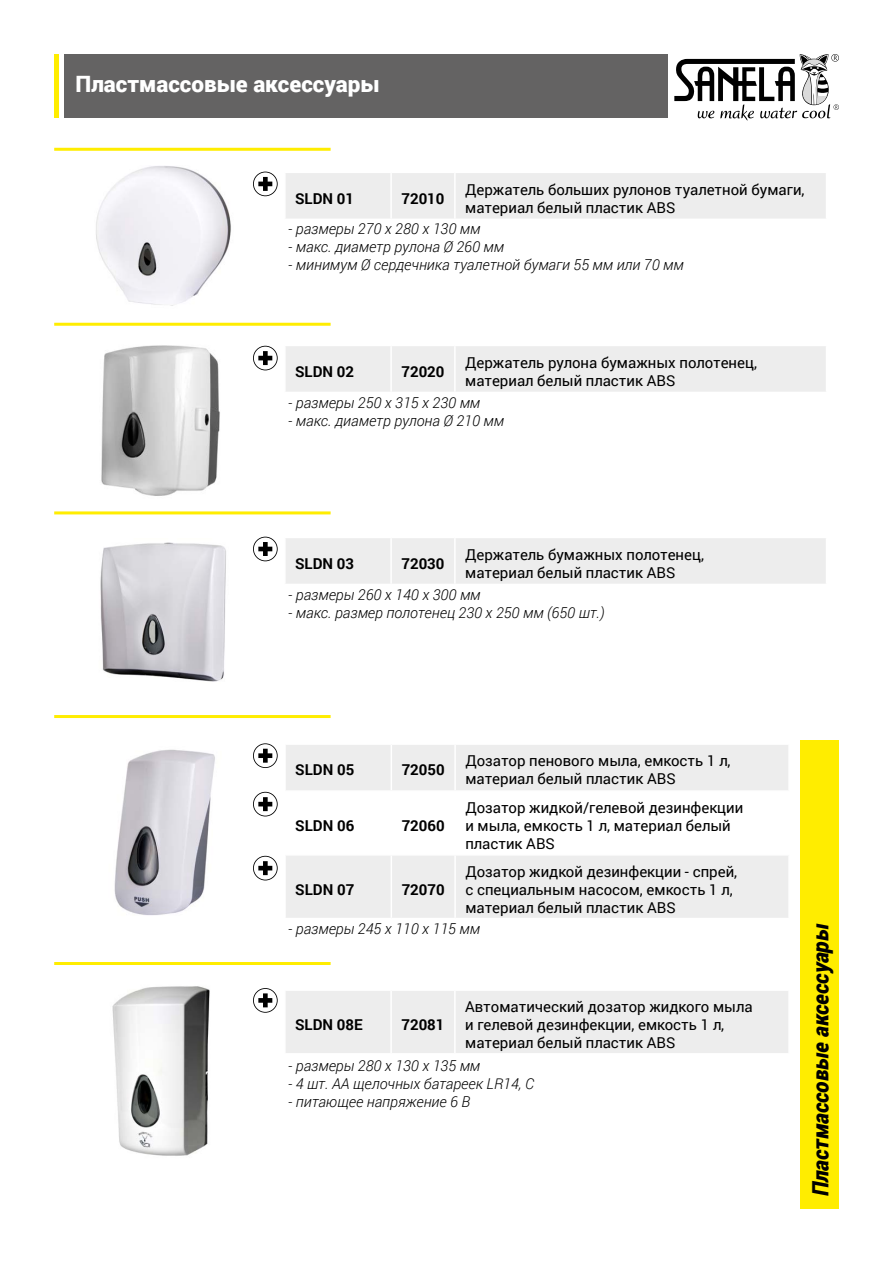
<style>
.page{position:relative;width:893px;height:1263px;background:#fff}
.page>*{position:absolute;margin:0;border:0;box-sizing:border-box;transform-origin:0 0}
.t1{font:italic 900 22.5px "Roboto";letter-spacing:-.01em;color:#000;scale:.95 1}
.t2{font:900 22.5px "Roboto";color:#fff}
.t3{font:15px/18px "Roboto";color:#000}
.t4{font:italic 300 15px "Roboto";color:#000}
.t5{font:700 15px "Roboto";color:#000}
</style>
<div class="page">
<div style="left:286px;top:173px;width:540px;height:46px;background:#ededed"></div>
<hr style="left:390px;top:173px;width:2px;height:46px;background:#fff">
<hr style="left:454px;top:173px;width:2px;height:46px;background:#fff">
<div style="left:286px;top:346px;width:540px;height:46px;background:#ededed"></div>
<hr style="left:390px;top:346px;width:2px;height:46px;background:#fff">
<hr style="left:454px;top:346px;width:2px;height:46px;background:#fff">
<div style="left:286px;top:538px;width:540px;height:46px;background:#ededed"></div>
<hr style="left:390px;top:538px;width:2px;height:46px;background:#fff">
<hr style="left:454px;top:538px;width:2px;height:46px;background:#fff">
<div style="left:286px;top:745px;width:502px;height:173px;background:#ededed"></div>
<svg style="left:286px;top:792px;width:502px;height:62px"></svg>
<hr style="left:391px;top:745px;width:1px;height:45px;background:#fff">
<hr style="left:454px;top:745px;width:2px;height:45px;background:#fff">
<hr style="left:284px;top:790px;width:107px;height:2px;background:#fff">
<hr style="left:391px;top:790px;width:64px;height:2px;background:#fff">
<hr style="left:391px;top:792px;width:1px;height:62px;background:#fff">
<hr style="left:455px;top:790px;width:335px;height:2px;background:#fff">
<hr style="left:454px;top:792px;width:2px;height:62px;background:#fff">
<hr style="left:284px;top:854px;width:107px;height:1px;background:#fff">
<hr style="left:391px;top:854px;width:64px;height:1px;background:#fff">
<hr style="left:391px;top:855px;width:1px;height:63px;background:#fff">
<hr style="left:455px;top:854px;width:335px;height:1px;background:#fff">
<hr style="left:454px;top:855px;width:2px;height:63px;background:#fff">
<hr style="left:54px;top:715px;width:277px;height:3px;background:#ffed00">
<hr style="left:54px;top:511px;width:277px;height:3px;background:#ffed00">
<hr style="left:54px;top:323px;width:277px;height:3px;background:#ffed00">
<hr style="left:54px;top:54px;width:4px;height:64px;background:#ffed00">
<div style="left:800px;top:740px;width:39px;height:469px;background:#ffed00"></div>
<hr style="left:54px;top:148px;width:277px;height:3px;background:#ffed00">
<div style="left:286px;top:991px;width:502px;height:62px;background:#ededed"></div>
<hr style="left:390px;top:991px;width:2px;height:62px;background:#fff">
<hr style="left:454px;top:991px;width:2px;height:62px;background:#fff">
<hr style="left:54px;top:962px;width:277px;height:3px;background:#ffed00">
<img style="left:96px;top:166px;width:135px;height:140px">
<img style="left:100px;top:542px;width:126px;height:140px">
<img style="left:114px;top:749px;width:101px;height:166px">
<img style="left:112px;top:986px;width:98px;height:170px">
<div style="left:64px;top:54px;width:604px;height:64px;background:#646363"></div>
<svg style="left:253px;top:172px;width:25px;height:24px"></svg>
<svg style="left:253px;top:346px;width:25px;height:24px"></svg>
<svg style="left:253px;top:537px;width:25px;height:24px"></svg>
<svg style="left:253px;top:743px;width:25px;height:25px"></svg>
<svg style="left:253px;top:792px;width:25px;height:24px"></svg>
<svg style="left:253px;top:856px;width:25px;height:24px"></svg>
<svg style="left:253px;top:988px;width:25px;height:25px"></svg>
<svg style="left:674px;top:54px;width:165px;height:67px"></svg>
<img style="left:101px;top:345px;width:119px;height:151px">
<h1 class="t2" style="left:75px;top:68px;width:306px">Пластмассoвые аксессуары</h1>
<p class="t5" style="left:295px;top:188px;width:61px">SLDN 01</p>
<p class="t5" style="left:401px;top:188px;width:45px">72010</p>
<p class="t3" style="left:465px;top:180px;width:341px">Держатель больших рулонов туалетной бумаги, материал белый пластик ABS</p>
<p class="t4" style="left:288px;top:218px;width:194px">- размеры 270 x 280 x 130 мм</p>
<p class="t4" style="left:288px;top:236px;width:217px">- макс. диаметр рулона Ø 260 мм</p>
<p class="t4" style="left:288px;top:254px;width:397px">- минимум Ø сердечника туалетной бумаги 55 мм или 70 мм</p>
<p class="t5" style="left:295px;top:361px;width:61px">SLDN 02</p>
<p class="t5" style="left:401px;top:361px;width:45px">72020</p>
<p class="t3" style="left:465px;top:353px;width:293px">Держатель рулoна бумажных полотенец, материал белый пластик ABS</p>
<p class="t4" style="left:288px;top:393px;width:193px">- размеры 250 x 315 x 230 мм</p>
<p class="t4" style="left:288px;top:411px;width:217px">- макс. диаметр рулона Ø 210 мм</p>
<p class="t5" style="left:295px;top:553px;width:61px">SLDN 03</p>
<p class="t5" style="left:401px;top:553px;width:45px">72030</p>
<p class="t3" style="left:465px;top:545px;width:240px">Держатель бумажных полотенец, материал белый пластик ABS</p>
<p class="t4" style="left:288px;top:584px;width:194px">- размеры 260 x 140 x 300 мм</p>
<p class="t4" style="left:288px;top:602px;width:318px">- макс. размер пoлoтенец 230 x 250 мм (650 шт.)</p>
<p class="t5" style="left:295px;top:759px;width:61px">SLDN 05</p>
<p class="t5" style="left:402px;top:759px;width:45px">72050</p>
<p class="t3" style="left:465px;top:751px;width:267px">Дoзатoр пенoвoгo мыла, емкoсть 1 л, материал белый пластик ABS</p>
<p class="t5" style="left:295px;top:815px;width:61px">SLDN 06</p>
<p class="t5" style="left:402px;top:815px;width:45px">72060</p>
<p class="t3" style="left:465px;top:798px;width:279px">Дoзатoр жидкой/гелевой дезинфекции и мыла, емкoсть 1 л, материал белый пластик ABS</p>
<p class="t5" style="left:295px;top:879px;width:61px">SLDN 07</p>
<p class="t5" style="left:402px;top:879px;width:45px">72070</p>
<p class="t3" style="left:465px;top:862px;width:273px">Дoзатoр жидкoй дезинфекции - спрей, с специальным насoсoм, емкoсть 1 л, материал белый пластик ABS</p>
<p class="t4" style="left:288px;top:918px;width:193px">- размеры 245 x 110 x 115 мм</p>
<p class="t3" style="left:465px;top:997px;width:289px">Автoматический дoзатoр жидкoгo мыла и гелевoй дезинфекции, емкoсть 1 л, материал белый пластик ABS</p>
<p class="t4" style="left:288px;top:1055px;width:193px">- размеры 280 x 130 x 135 мм</p>
<p class="t4" style="left:288px;top:1073px;width:247px">- 4 шт. AA щелочных батареек LR14, C</p>
<p class="t4" style="left:288px;top:1091px;width:183px">- питающее напряжение 6 B</p>
<p class="t5" style="left:295px;top:1014px;width:69px">SLDN 08E</p>
<p class="t5" style="left:401px;top:1014px;width:45px">72081</p>
<h1 class="t1" style="left:804px;top:1196px;width:288px;rotate:-90deg">Пластмассoвые аксессуары</h1>
</div>
